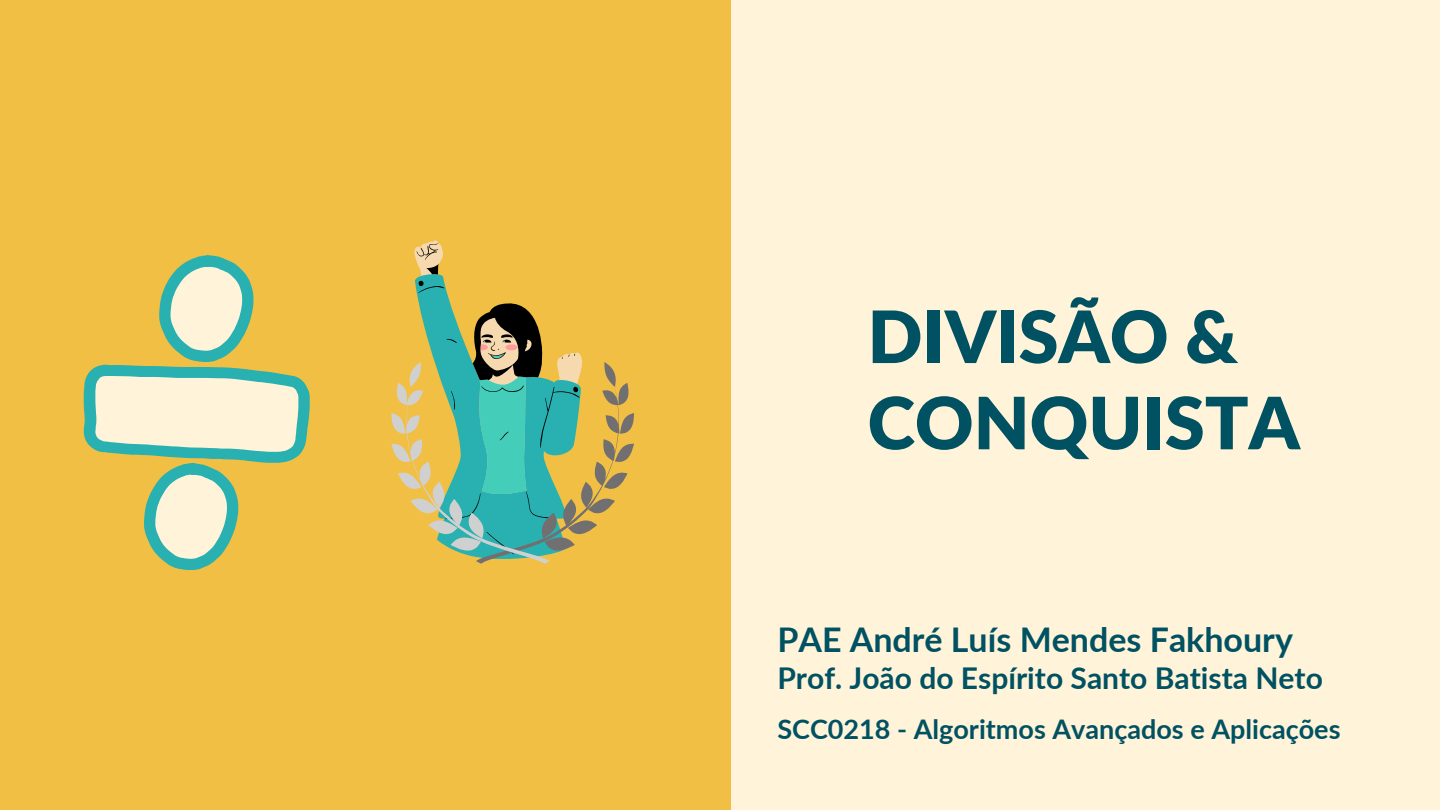
<style>
.page{position:relative;width:1440px;height:810px;background:#fff4d9}
.page>*{position:absolute;margin:0;border:0;box-sizing:border-box;transform-origin:0 0}
.t1{font:900 72.1px/86.2px "Lato";color:#005162}
.t2{font:700 34px "Lato";color:#005162}
.t3{font:700 30px "Lato";color:#005162}
.t4{font:700 27px "Lato";color:#005162}
</style>
<div class="page">
<div style="left:0;top:0;width:731px;height:810px;background:#f1bf43"></div>
<svg style="left:84px;top:255px;width:226px;height:315px"></svg>
<svg style="left:416px;top:244px;width:125px;height:97px"></svg>
<svg style="left:391px;top:341px;width:243px;height:223px"></svg>
<p class="t1" style="left:868px;top:292px;width:434px">DIVISÃO &amp;<br>CONQUISTA</p>
<p class="t2" style="left:777px;top:619px;width:517px">PAE André Luís Mendes Fakhoury</p>
<p class="t3" style="left:777px;top:659px;width:547px">Prof. João do Espírito Santo Batista Neto</p>
<p class="t4" style="left:777px;top:712px;width:565px">SCC0218 - Algoritmos Avançados e Aplicações</p>
</div>
